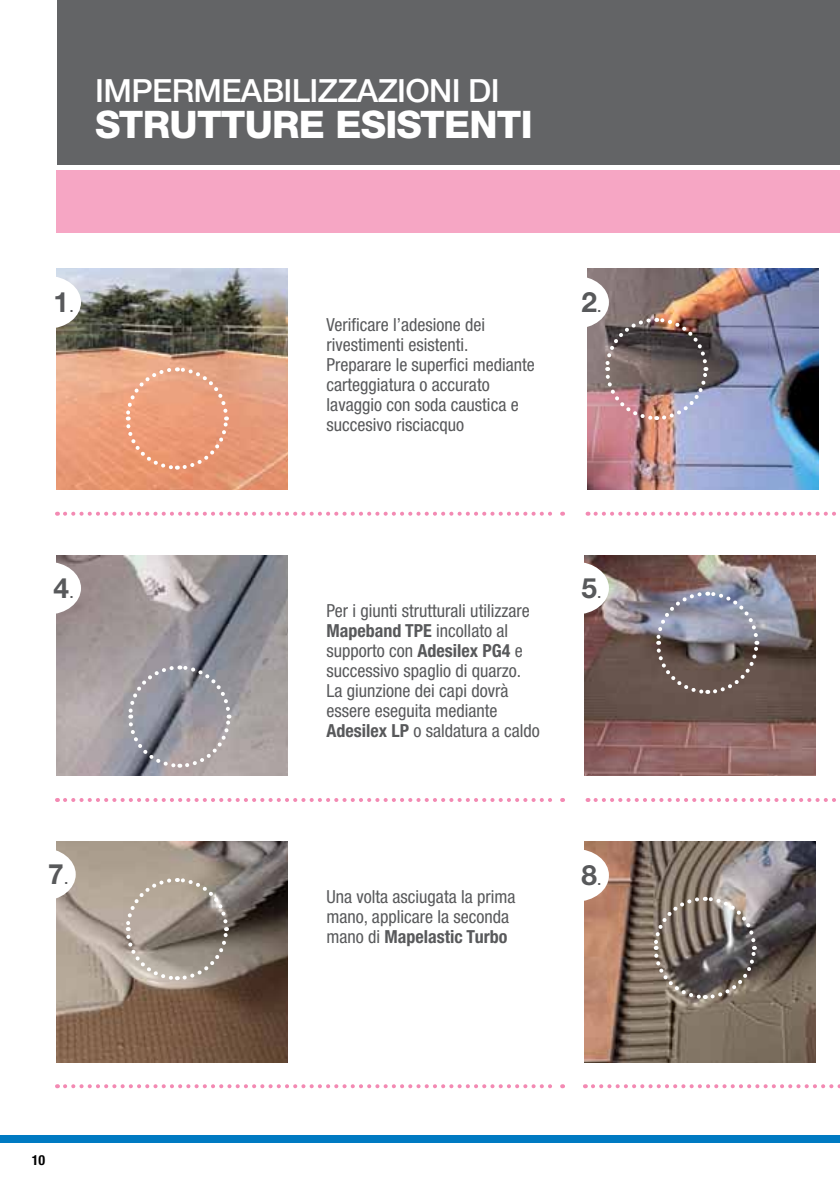
<style>
.page{position:relative;width:840px;height:1191px;background:#fff}
.page>*{position:absolute;margin:0;border:0;box-sizing:border-box;transform-origin:0 0}
.t1{font:800 38px "Helvetica Neue LTW1 G";letter-spacing:-.02em;color:#fff}
.t2{font:500 32px "Helvetica Neue LTW1 G";letter-spacing:-.02em;color:#fff}
.t3{font:700 28px "Helvetica Neue LTW1 G";color:#58595b}
.t4{font:condensed 18px/20px "Helvetica Neue LTW1 G";color:#58595b}
.t5{font:700 condensed 14px "Helvetica Neue LTW1 G";color:#000}
.s1{font-weight:400;font-size:18px}
.s2{font-weight:700}
</style>
<div class="page">
<div style="left:0;top:1134px;width:839px;height:8px;background:#007ac2"></div>
<div style="left:57px;top:170px;width:782px;height:62px;background:#f6a6c4"></div>
<div style="left:57px;top:0;width:782px;height:164px;background:#636466"></div>
<svg style="left:65px;top:512px;width:497px;height:4px"></svg>
<img style="left:57px;top:269px;width:230px;height:221px">
<svg style="left:65px;top:798px;width:497px;height:4px"></svg>
<svg style="left:595px;top:512px;width:241px;height:4px"></svg>
<img style="left:57px;top:555px;width:230px;height:221px">
<svg style="left:595px;top:798px;width:241px;height:4px"></svg>
<img style="left:587px;top:269px;width:230px;height:221px">
<svg style="left:123px;top:365px;width:107px;height:107px;background:#eba07e"></svg>
<svg style="left:126px;top:663px;width:106px;height:107px;background:#99969e"></svg>
<img style="left:587px;top:276px;width:122px;height:146px">
<svg style="left:56px;top:276px;width:25px;height:52px"></svg>
<svg style="left:56px;top:562px;width:25px;height:52px"></svg>
<img style="left:57px;top:841px;width:230px;height:221px">
<svg style="left:123px;top:876px;width:107px;height:106px;background:#a3998e"></svg>
<svg style="left:56px;top:848px;width:20px;height:52px"></svg>
<svg style="left:592px;top:1084px;width:248px;height:4px"></svg>
<img style="left:584px;top:841px;width:231px;height:221px">
<svg style="left:651px;top:894px;width:106px;height:107px;background:#7e746d"></svg>
<svg style="left:584px;top:849px;width:24px;height:52px"></svg>
<svg style="left:65px;top:1084px;width:497px;height:4px"></svg>
<img style="left:584px;top:555px;width:231px;height:221px">
<svg style="left:653px;top:589px;width:107px;height:107px;background:#7e787f"></svg>
<svg style="left:584px;top:562px;width:24px;height:52px"></svg>
<h2 class="t2" style="left:95px;top:72px;width:20px">IMPE</h2>
<h2 class="t2" style="left:171px;top:72px;width:46px">RMEA</h2>
<h2 class="t2" style="left:261px;top:72px;width:221px">BILIZZAZIONI DI</h2>
<h1 class="t1" style="left:95px;top:102px;width:176px">STRUTTURE</h1>
<h1 class="t1" style="left:335px;top:102px;width:199px">ESISTENTI</h1>
<h3 class="t3" style="left:53px;top:285px;width:22px">1<span class="s1">.</span></h3>
<h3 class="t3" style="left:581px;top:285px;width:22px">2<span class="s1">.</span></h3>
<h3 class="t3" style="left:53px;top:571px;width:22px">4<span class="s1">.</span></h3>
<p class="t4" style="left:326px;top:314px;width:209px">Verificare l’adesione dei rivestimenti esistenti.<br>Preparare le superfici mediante carteggiatura o accurato lavaggio con soda caustica e succesivo risciacquo</p>
<p class="t4" style="left:326px;top:601px;width:215px">Per i giunti strutturali utilizzare<br><span class="s2">Mapeband TPE</span> incollato al supporto con <span class="s2">Adesilex PG4</span> e successivo spaglio di quarzo.<br>La giunzione dei capi dovrà essere eseguita mediante<br><span class="s2">Adesilex LP</span> o saldatura a caldo</p>
<h3 class="t3" style="left:581px;top:571px;width:22px">5<span class="s1">.</span></h3>
<h3 class="t3" style="left:48px;top:857px;width:22px">7<span class="s1">.</span></h3>
<h3 class="t3" style="left:581px;top:858px;width:22px">8<span class="s1">.</span></h3>
<p class="t5" style="left:32px;top:1152px;width:15px">10</p>
<p class="t4" style="left:326px;top:887px;width:190px">Una volta asciugata la prima mano, applicare la seconda mano di <span class="s2">Mapelastic Turbo</span></p>
</div>
